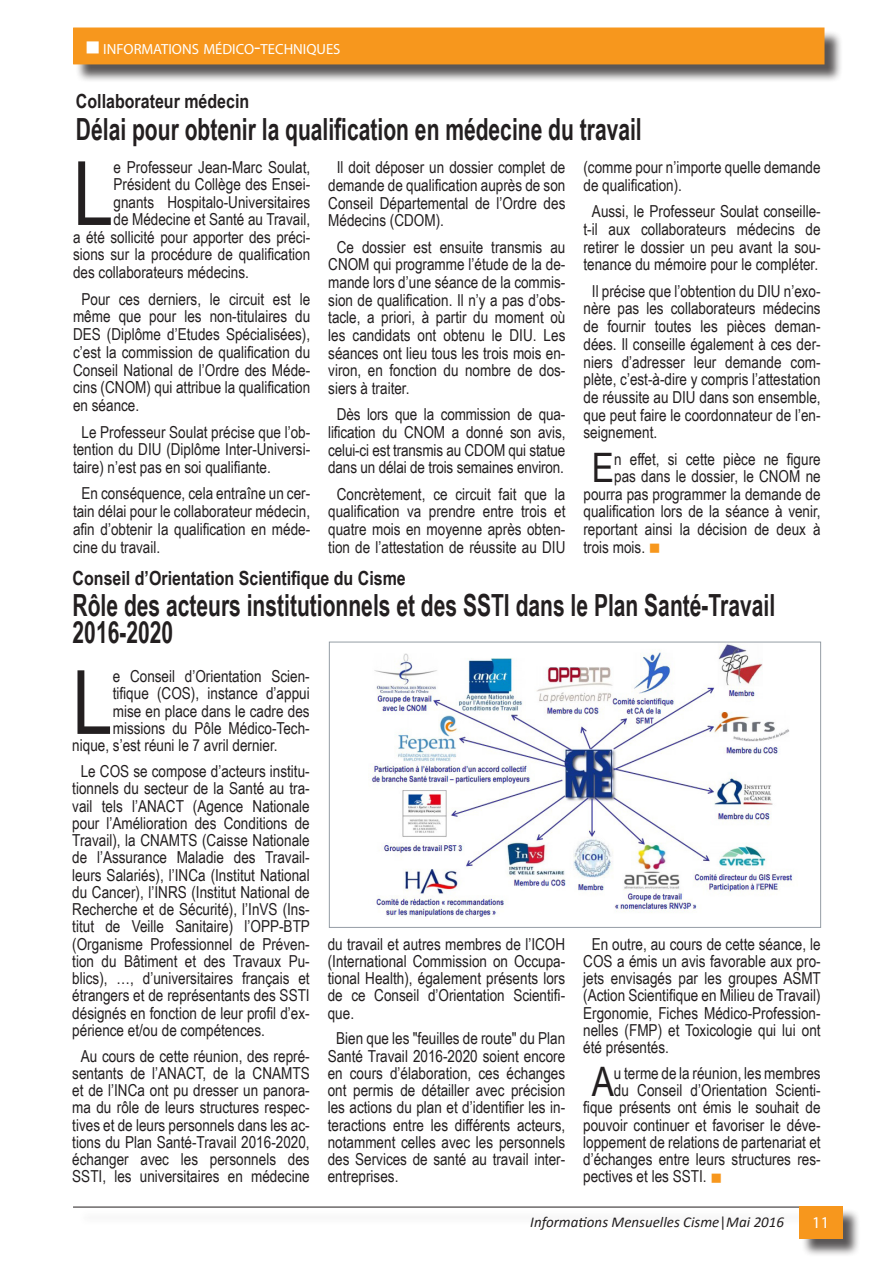
<style>
.page{position:relative;width:893px;height:1263px;background:#fff}
.page>*{position:absolute;margin:0;border:0;box-sizing:border-box;transform-origin:0 0}
.Article_1er_paragrap{font:88.8px "Arial Narrow";color:#231f20}
.Article_Paragraphes{font:40.65px "Arial Narrow";color:#231f20}
.Article_Titre_moyen{font:700 30.45px/27px "Arial Narrow";color:#231f20;scale:.84 1}
.Article_Surtitre_moy{font:700 30.45px "Arial Narrow";color:#231f20;scale:.84 1}
.Article_Surtitre_moy-2{font:700 19.5px "Arial Narrow";color:#231f20}
.Article_Paragraphes-2{font:16.5px/17.7px "Arial Narrow";color:#231f20;text-align:justify}
.Article_1er_paragrap-2{font:16.5px "Arial Narrow";color:#231f20}
.t1{font:16.5px "Myriad Pro";color:#fff}
.t2{font:italic 15px "Calibri";color:#231f20}
.t3{font:14.7px "Myriad Pro";color:#fff}
.s1{font-size:21px}
.s2{color:#f7971d}
.s3{font-style:normal}
</style>
<div class="page">
<div style="left:77px;top:1209px;width:739px;height:17px;background:#fafafa"></div>
<hr style="left:73px;top:1207px;width:726px;height:1px;background:#231f20">
<div style="left:801px;top:1208px;width:60px;height:49px;background:#231f20;opacity:.75"></div>
<div style="left:799px;top:1206px;width:43px;height:32px;background:#f7971d"></div>
<div style="left:76px;top:30px;width:767px;height:53px;background:#231f20;opacity:.75"></div>
<div style="left:74px;top:28px;width:750px;height:36px;background:#f7971d"></div>
<img style="left:371px;top:644px;width:422px;height:272px">
<div style="left:329px;top:642px;width:492px;height:286px;border:1px solid #959da5"></div>
<p class="t3" style="left:103px;top:40px;width:239px">INFORMATIONS MÉDICO<span class="s1">-</span>TECHNIQUES</p>
<p class="Article_Surtitre_moy-2" style="left:76px;top:87px;width:175px">Collaborateur médecin</p>
<p class="Article_Surtitre_moy" style="left:76px;top:106px;width:675px">Délai pour obtenir la qualification en médecine du travail</p>
<p class="Article_1er_paragrap" style="left:73px;top:129px;width:42px">L</p>
<p class="Article_1er_paragrap-2" style="left:114px;top:155px;width:198px">e Professeur Jean-Marc Soulat,</p>
<p class="Article_Paragraphes-2" style="left:583px;top:158px;width:239px">(comme pour n’importe quelle demande de qualification).</p>
<p class="Article_Paragraphes-2" style="left:583px;top:202px;width:239px;text-align:center">Aussi, le Professeur Soulat conseille&shy;t-il aux collaborateurs médecins de retirer le dossier un peu avant la sou&shy;tenance du mémoire pour le compléter.</p>
<p class="Article_Paragraphes-2" style="left:583px;top:281px;width:239px;text-indent:9px">Il précise que l’obtention du DIU n’exo&shy;nère pas les collaborateurs médecins de fournir toutes les pièces deman&shy;dées. Il conseille également à ces der&shy;niers d’adresser leur demande com&shy;plète, c’est-à-dire y compris l’attestation de réussite au DIU dans son ensemble, que peut faire le coordonnateur de l’en&shy;seignement.</p>
<p class="Article_Paragraphes" style="left:592px;top:438px;width:24px">E</p>
<p class="Article_Paragraphes-2" style="left:614px;top:449px;width:208px">n effet, si cette pièce ne figure</p>
<p class="Article_Paragraphes-2" style="left:328px;top:158px;width:239px;text-indent:9px">Il doit déposer un dossier complet de demande de qualification auprès de son Conseil Départemental de l’Ordre des Médecins (CDOM).</p>
<p class="Article_Paragraphes-2" style="left:328px;top:237px;width:239px;text-indent:9px">Ce dossier est ensuite transmis au CNOM qui programme l’étude de la de&shy;mande lors d’une séance de la commis&shy;sion de qualification. Il n’y a pas d’obs&shy;tacle, a priori, à partir du moment où les candidats ont obtenu le DIU. Les séances ont lieu tous les trois mois en&shy;viron, en fonction du nombre de dos&shy;siers à traiter.</p>
<p class="Article_Paragraphes-2" style="left:328px;top:405px;width:239px;text-align:center">Dès lors que la commission de qua&shy;lification du CNOM a donné son avis, celui-ci est transmis au CDOM qui statue dans un délai de trois semaines environ.</p>
<p class="Article_Paragraphes-2" style="left:328px;top:484px;width:239px;text-align:center">Concrètement, ce circuit fait que la qualification va prendre entre trois et quatre mois en moyenne après obten&shy;tion de l’attestation de réussite au DIU</p>
<p class="Article_1er_paragrap-2" style="left:114px;top:173px;width:198px">Président du Collège des Ensei-</p>
<p class="Article_1er_paragrap-2" style="left:114px;top:190px;width:198px">gnants Hospitalo-Universitaires</p>
<p class="Article_1er_paragrap-2" style="left:114px;top:207px;width:198px">de Médecine et Santé au Travail,</p>
<p class="Article_1er_paragrap-2" style="left:73px;top:225px;width:239px">a été sollicité pour apporter des préci-</p>
<p class="Article_1er_paragrap-2" style="left:73px;top:243px;width:239px">sions sur la procédure de qualification</p>
<p class="Article_1er_paragrap-2" style="left:73px;top:260px;width:177px">des collaborateurs médecins.</p>
<p class="Article_Paragraphes-2" style="left:73px;top:289px;width:239px;text-indent:9px">Pour ces derniers, le circuit est le même que pour les non-titulaires du DES (Diplôme d’Etudes Spécialisées), c’est la commission de qualification du Conseil National de l’Ordre des Méde&shy;cins (CNOM) qui attribue la qualification en séance.</p>
<p class="Article_Paragraphes-2" style="left:73px;top:422px;width:239px;text-indent:9px">Le Professeur Soulat précise que l’ob&shy;tention du DIU (Diplôme Inter-Universi&shy;taire) n’est pas en soi qualifiante.</p>
<p class="Article_Paragraphes-2" style="left:73px;top:484px;width:239px;text-indent:9px">En conséquence, cela entraîne un cer&shy;tain délai pour le collaborateur médecin, afin d’obtenir la qualification en méde&shy;cine du travail.</p>
<p class="Article_Paragraphes-2" style="left:614px;top:467px;width:208px">pas dans le dossier, le CNOM ne</p>
<p class="Article_Paragraphes-2" style="left:583px;top:484px;width:239px">pourra pas programmer la demande de</p>
<p class="Article_Paragraphes-2" style="left:583px;top:502px;width:239px">qualification lors de la séance à venir,</p>
<p class="Article_Paragraphes-2" style="left:583px;top:520px;width:239px">reportant ainsi la décision de deux à</p>
<p class="Article_Paragraphes-2" style="left:583px;top:537px;width:79px">trois mois. <span class="s2">■</span></p>
<p class="Article_Surtitre_moy-2" style="left:73px;top:563px;width:335px">Conseil d’Orientation Scientifique du Cisme</p>
<p class="Article_Titre_moyen" style="left:73px;top:591px;width:838px">Rôle des acteurs institutionnels et des SSTI dans le Plan Santé-Travail<br>2016-2020</p>
<p class="Article_1er_paragrap" style="left:72px;top:637px;width:42px">L</p>
<p class="Article_1er_paragrap-2" style="left:113px;top:664px;width:198px">e Conseil d’Orientation Scien-</p>
<p class="Article_1er_paragrap-2" style="left:113px;top:681px;width:198px">tifique (COS), instance d’appui</p>
<p class="Article_1er_paragrap-2" style="left:113px;top:699px;width:198px">mise en place dans le cadre des</p>
<p class="Article_1er_paragrap-2" style="left:113px;top:716px;width:198px">missions du Pôle Médico-Tech-</p>
<p class="Article_1er_paragrap-2" style="left:72px;top:733px;width:207px">nique, s’est réuni le 7 avril dernier.</p>
<p class="Article_Paragraphes-2" style="left:72px;top:762px;width:239px;line-height:17.2px;text-indent:9px">Le COS se compose d’acteurs institu&shy;tionnels du secteur de la Santé au tra&shy;vail tels l’ANACT (Agence Nationale pour l’Amélioration des Conditions de Travail), la CNAMTS (Caisse Nationale de l’Assurance Maladie des Travail&shy;leurs Salariés), l’INCa (Institut National du Cancer), l’INRS (Institut National de Recherche et de Sécurité), l’InVS (Ins&shy;titut de Veille Sanitaire) l’OPP-BTP (Organisme Professionnel de Préven&shy;tion du Bâtiment et des Travaux Pu&shy;blics), …, d’universitaires français et étrangers et de représentants des SSTI désignés en fonction de leur profil d’ex&shy;périence et/ou de compétences.</p>
<p class="Article_Paragraphes-2" style="left:72px;top:1047px;width:239px;line-height:17.2px;text-align:center">Au cours de cette réunion, des repré&shy;sentants de l’ANACT, de la CNAMTS et de l’INCa ont pu dresser un panora&shy;ma du rôle de leurs structures respec&shy;tives et de leurs personnels dans les ac&shy;tions du Plan Santé-Travail 2016-2020, échanger avec les personnels des SSTI, les universitaires en médecine</p>
<p class="Article_Paragraphes-2" style="left:328px;top:934px;width:239px;line-height:17.2px">du travail et autres membres de l’ICOH (International Commission on Occupa&shy;tional Health), également présents lors de ce Conseil d’Orientation Scientifi&shy;que.</p>
<p class="Article_Paragraphes-2" style="left:328px;top:1029px;width:239px;line-height:17.2px;text-indent:9px">Bien que les "feuilles de route" du Plan Santé Travail 2016-2020 soient encore en cours d’élaboration, ces échanges ont permis de détailler avec précision les actions du plan et d’identifier les in&shy;teractions entre les différents acteurs, notamment celles avec les personnels des Services de santé au travail inter&shy;entreprises.</p>
<p class="Article_Paragraphes-2" style="left:583px;top:934px;width:239px;line-height:17.2px;text-indent:9px">En outre, au cours de cette séance, le COS a émis un avis favorable aux pro&shy;jets envisagés par les groupes ASMT (Action Scientifique en Milieu de Travail)<br>Ergonomie, Fiches Médico-Profession&shy;nelles (FMP) et Toxicologie qui lui ont été présentés.</p>
<p class="Article_Paragraphes" style="left:592px;top:1052px;width:24px">A</p>
<p class="Article_Paragraphes-2" style="left:614px;top:1064px;width:208px">u terme de la réunion, les membres</p>
<p class="Article_Paragraphes-2" style="left:614px;top:1081px;width:208px">du Conseil d’Orientation Scienti-</p>
<p class="Article_Paragraphes-2" style="left:583px;top:1098px;width:239px">fique présents ont émis le souhait de</p>
<p class="Article_Paragraphes-2" style="left:583px;top:1115px;width:239px">pouvoir continuer et favoriser le déve-</p>
<p class="Article_Paragraphes-2" style="left:583px;top:1133px;width:239px">loppement de relations de partenariat et</p>
<p class="Article_Paragraphes-2" style="left:583px;top:1150px;width:239px">d’échanges entre leurs structures res-</p>
<p class="Article_Paragraphes-2" style="left:583px;top:1167px;width:140px">pectives et les SSTI. <span class="s2">■</span></p>
<p class="t2" style="left:530px;top:1212px;width:255px">Informations Mensuelles Cisme<span class="s3">|</span>Mai 2016</p>
<p class="t1" style="left:812px;top:1212px;width:18px">11</p>
</div>
